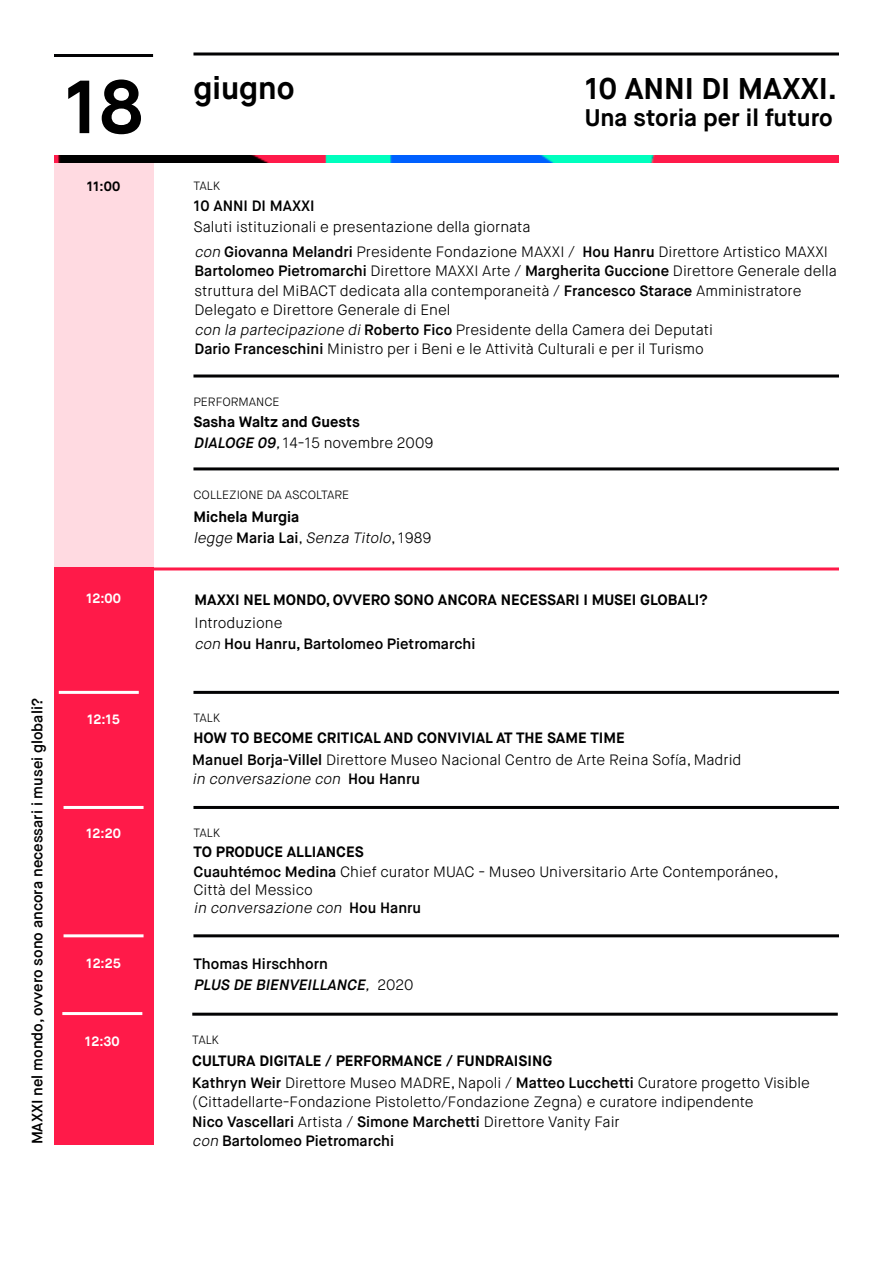
<style>
.page{position:relative;width:893px;height:1263px;background:#fff}
.page>*{position:absolute;margin:0;border:0;box-sizing:border-box;transform-origin:0 0}
.t1{font:700 75px "Maison Neue";color:#000}
.t2{font:700 31.5px "Maison Neue";color:#000}
.t3{font:700 30px "Maison Neue";color:#000}
.t4{font:700 24px "Maison Neue";color:#000}
.t5{font:300 15px/19.5px "Maison Neue";color:#000}
.t6{font:700 15px "Maison Neue";color:#000}
.t7{font:600 15px "Maison Neue";color:#000}
.t8{font:italic 600 15px/21.3px "Maison Neue";color:#000}
.t9{font:italic 300 15px "Maison Neue";color:#000}
.t10{font:700 13.5px "Maison Neue";color:#fff}
.t11{font:700 13.5px "Maison Neue";color:#000}
.t12{font:300 12px "Maison Neue";color:#000}
.s1{font-style:italic}
.s2{font-weight:600}
.s3{font-weight:600;font-style:italic}
.s4{font-weight:600;font-style:normal}
.s5{font-style:normal}
.s6{font-weight:300;font-style:italic}
.s7{font-weight:300}
.s8{font-weight:300;font-style:normal}
</style>
<div class="page">
<div style="left:54px;top:162px;width:99px;height:405px;background:#ffdae1"></div>
<div style="left:54px;top:567px;width:99px;height:578px;background:#ff1a49"></div>
<hr style="left:54px;top:54px;width:99px;height:3px;background:#020203">
<hr style="left:193px;top:53px;width:646px;height:3px;background:#020203">
<hr style="left:193px;top:374px;width:646px;height:3px;background:#020203">
<hr style="left:193px;top:467px;width:646px;height:3px;background:#020203">
<hr style="left:64px;top:934px;width:80px;height:3px;background:#fff">
<hr style="left:62px;top:1012px;width:80px;height:3px;background:#fff">
<hr style="left:64px;top:806px;width:80px;height:3px;background:#fff">
<hr style="left:59px;top:691px;width:80px;height:3px;background:#fff">
<hr style="left:193px;top:934px;width:646px;height:3px;background:#020203">
<hr style="left:192px;top:1013px;width:646px;height:3px;background:#020203">
<hr style="left:193px;top:806px;width:646px;height:3px;background:#020203">
<hr style="left:193px;top:691px;width:646px;height:3px;background:#020203">
<img style="left:54px;top:155px;width:785px;height:7px">
<hr style="left:153px;top:567px;width:686px;height:3px;background:#ff1a49">
<p class="t7" style="left:28px;top:1144px;width:447px;rotate:-90deg">MAXXI nel mondo, ovvero sono ancora necessari i musei globali?</p>
<h1 class="t1" style="left:64px;top:59px;width:80px">18</h1>
<h2 class="t2" style="left:193px;top:68px;width:103px">giugno</h2>
<p class="t11" style="left:87px;top:178px;width:35px">11:00</p>
<p class="t12" style="left:193px;top:178px;width:28px">TALK</p>
<p class="t7" style="left:193px;top:196px;width:123px">10 ANNI DI MAXXI</p>
<p class="t5" style="left:193px;top:218px;width:339px">Saluti istituzionali e presentazione della giornata</p>
<h3 class="t3" style="left:585px;top:69px;width:254px">10 ANNI DI MAXXI.</h3>
<h3 class="t4" style="left:585px;top:102px;width:249px">Una storia per il futuro</h3>
<p class="t5" style="left:195px;top:242px;width:644px"><span class="s1">con</span><span class="s2">Giovanna Melandri</span> Presidente Fondazione MAXXI / <span class="s2">Hou Hanru</span> Direttore Artistico MAXXI <span class="s2">Bartolomeo Pietromarchi</span> Direttore MAXXI Arte / <span class="s2">Margherita Guccione</span> Direttore Generale della struttura del MiBACT dedicata alla contemporaneità / <span class="s2">Francesco Starace</span> Amministratore Delegato e Direttore Generale di Enel<br><span class="s1">con la partecipazione di</span><span class="s2">Roberto Fico</span> Presidente della Camera dei Deputati<br><span class="s2">Dario Franceschini</span> Ministro per i Beni e le Attività Culturali e per il Turismo</p>
<p class="t12" style="left:193px;top:394px;width:88px">PERFORMANCE</p>
<p class="t6" style="left:193px;top:412px;width:168px">Sasha Waltz and Guests</p>
<p class="t5" style="left:193px;top:433px;width:242px"><span class="s3">DIALOGE 09</span><span class="s1">,</span>14-15 novembre 2009</p>
<p class="t12" style="left:193px;top:488px;width:157px">COLLEZIONE DA ASCOLTARE</p>
<p class="t6" style="left:193px;top:507px;width:107px">Michela Murgia</p>
<p class="t10" style="left:86px;top:590px;width:36px">12:00</p>
<p class="t10" style="left:87px;top:710px;width:35px">12:15</p>
<p class="t9" style="left:193px;top:529px;width:240px">legge <span class="s4">M a r i a La i</span> <span class="s5">,</span> Senza Titolo<span class="s5">, 1 9 8 9</span></p>
<p class="t6" style="left:195px;top:590px;width:515px">MAXXI NEL MONDO, OVVERO SONO ANCORA NECESSARI I MUSEI GLOBALI?</p>
<p class="t5" style="left:195px;top:613px;width:90px">Introduzione</p>
<p class="t7" style="left:195px;top:635px;width:283px"><span class="s6">con</span>Hou Hanru, Bartolomeo Pietromarchi</p>
<p class="t12" style="left:193px;top:711px;width:28px">TALK</p>
<p class="t6" style="left:193px;top:728px;width:433px">HOW TO BECOME CRITICAL AND CONVIVIAL AT THE SAME TIME</p>
<p class="t5" style="left:192px;top:750px;width:551px"><span class="s2">Manuel Borja-Villel</span> Direttore Museo Nacional Centro de Arte Reina Sofía, Madrid <span class="s1">in conversazione con</span> <span class="s2">H o u H a n r u</span></p>
<p class="t10" style="left:86px;top:825px;width:36px">12:20</p>
<p class="t12" style="left:193px;top:825px;width:28px">TALK</p>
<p class="t6" style="left:193px;top:843px;width:172px">TO PRODUCE ALLIANCES</p>
<p class="t10" style="left:86px;top:954px;width:36px">12:25</p>
<p class="t10" style="left:85px;top:1033px;width:36px">12:30</p>
<p class="t5" style="left:193px;top:863px;width:587px;line-height:18px"><span class="s2">Cuauhtémoc Medina</span> Chief curator MUAC - Museo Universitario Arte Contemporáneo,<br>Città del Messico<br><span class="s1">in conversazione con</span> <span class="s2">H o u H a n r u</span></p>
<p class="t8" style="left:193px;top:953px;width:221px"><span class="s5">Thomas Hirschhorn<br></span>PLUS DE BIENVEILLANCE<span class="s7">,</span> <span class="s8">2 0 2 0</span></p>
<p class="t12" style="left:192px;top:1032px;width:28px">TALK</p>
<p class="t6" style="left:192px;top:1051px;width:361px">CULTURA DIGITALE / PERFORMANCE / FUNDRAISING</p>
<p class="t5" style="left:192px;top:1073px;width:619px"><span class="s2">Kathryn Weir</span> Direttore Museo MADRE, Napoli / <span class="s2">Matteo Lucchetti</span> Curatore progetto Visible (Cittadellarte-Fondazione Pistoletto/Fondazione Zegna) e curatore indipendente<br><span class="s2">Nico Vascellari</span> Artista / <span class="s2">Simone Marchetti</span> Direttore Vanity Fair</p>
<p class="t7" style="left:192px;top:1131px;width:203px"><span class="s6">con</span> Bartolomeo Pietromarchi</p>
</div>
